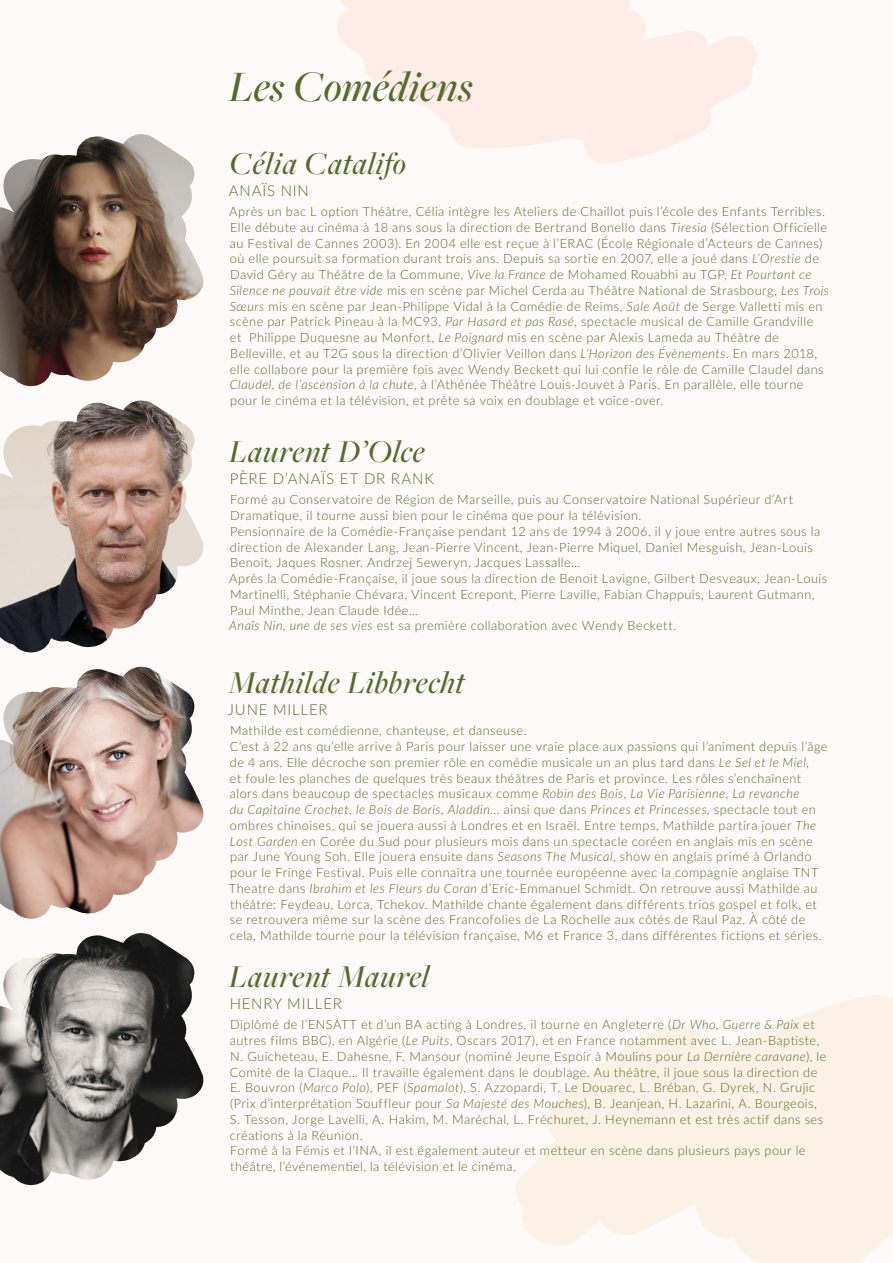
<style>
.page{position:relative;width:893px;height:1263px;background:#fffafa}
.page>*{position:absolute;margin:0;border:0;box-sizing:border-box;transform-origin:0 0}
.t1{font:italic 500 45px "Freight Big Pro";letter-spacing:.01em;color:#556b2f}
.t2{font:italic 500 33px "Freight Big Pro";letter-spacing:.02em;color:#556b2f}
.t3{font:300 15px "Lato";letter-spacing:.055em;color:#556b2f}
.t4{font:300 12.75px/15.8px "Lato";letter-spacing:.035em;color:#556b2f}
.s1{font-style:italic}
</style>
<div class="page">
<svg style="left:516px;top:995px;width:377px;height:268px;fill:#fbf1e4"></svg>
<svg style="left:337px;top:0;width:420px;height:164px;fill:#feece8"></svg>
<img style="left:0;top:134px;width:203px;height:252px">
<img style="left:0;top:400px;width:204px;height:253px">
<img style="left:0;top:933px;width:204px;height:252px">
<img style="left:0;top:667px;width:204px;height:252px">
<h1 class="t1" style="left:228px;top:58px;width:245px">Les Comédiens</h1>
<h2 class="t2" style="left:230px;top:142px;width:178px">Célia Catalifo</h2>
<p class="t3" style="left:229px;top:180px;width:81px">ANAÏS NIN</p>
<p class="t4" style="left:229px;top:203px;width:601px">Après un bac L option Théâtre, Célia intègre les Ateliers de Chaillot puis l’école des Enfants Terribles.<br>Elle débute au cinéma à 18 ans sous la direction de Bertrand Bonello dans <span class="s1">Tiresia</span> (Sélection Officielle au Festival de Cannes 2003). En 2004 elle est reçue à l’ERAC (École Régionale d’Acteurs de Cannes) où elle poursuit sa formation durant trois ans. Depuis sa sortie en 2007, elle a joué dans <span class="s1">L’Orestie</span> de David Géry au Théâtre de la Commune, <span class="s1">Vive la France</span> de Mohamed Rouabhi au TGP, <span class="s1">Et Pourtant ce Silence ne pouvait être vide</span> mis en scène par Michel Cerda au Théâtre National de Strasbourg, <span class="s1">Les Trois Sœurs</span> mis en scène par Jean-Philippe Vidal à la Comédie de Reims, <span class="s1">Sale Août</span> de Serge Valletti mis en scène par Patrick Pineau à la MC93, <span class="s1">Par Hasard et pas Rasé</span>, spectacle musical de Camille Grandville<br>et Philippe Duquesne au Monfort, <span class="s1">Le Poignard</span> mis en scène par Alexis Lameda au Théâtre de Belleville, et au T2G sous la direction d’Olivier Veillon dans <span class="s1">L’Horizon des Évènements</span>. En mars 2018, elle collabore pour la première fois avec Wendy Beckett qui lui confie le rôle de Camille Claudel dans <span class="s1">Claudel, de l’ascension à la chute</span>, à l’Athénée Théâtre Louis-Jouvet à Paris. En parallèle, elle tourne pour le cinéma et la télévision, et prête sa voix en doublage et voice-over.</p>
<h2 class="t2" style="left:229px;top:430px;width:197px">Laurent D’Olce</h2>
<p class="t3" style="left:230px;top:468px;width:206px">PÈRE D’ANAÏS ET DR RANK</p>
<p class="t4" style="left:229px;top:491px;width:599px">Formé au Conservatoire de Région de Marseille, puis au Conservatoire National Supérieur d’Art Dramatique, il tourne aussi bien pour le cinéma que pour la télévision.<br>Pensionnaire de la Comédie-Française pendant 12 ans de 1994 à 2006, il y joue entre autres sous la direction de Alexander Lang, Jean-Pierre Vincent, Jean-Pierre Miquel, Daniel Mesguish, Jean-Louis Benoit, Jaques Rosner. Andrzej Seweryn, Jacques Lassalle…<br>Après la Comédie-Française, il joue sous la direction de Benoit Lavigne, Gilbert Desveaux, Jean-Louis Martinelli, Stéphanie Chévara, Vincent Ecrepont, Pierre Laville, Fabian Chappuis, Laurent Gutmann, Paul Minthe, Jean Claude Idée…<br><span class="s1">Anaïs Nin, une de ses vies</span> est sa première collaboration avec Wendy Beckett.</p>
<h2 class="t2" style="left:229px;top:661px;width:238px">Mathilde Libbrecht</h2>
<p class="t3" style="left:228px;top:699px;width:101px">JUNE MILLER</p>
<p class="t4" style="left:229px;top:722px;width:600px">Mathilde est comédienne, chanteuse, et danseuse.<br>C’est à 22 ans qu’elle arrive à Paris pour laisser une vraie place aux passions qui l’animent depuis l’âge de 4 ans. Elle décroche son premier rôle en comédie musicale un an plus tard dans <span class="s1">Le Sel et le Miel</span>,<br>et foule les planches de quelques très beaux théâtres de Paris et province. Les rôles s’enchaînent alors dans beaucoup de spectacles musicaux comme <span class="s1">Robin des Bois</span>, <span class="s1">La Vie Parisienne</span>, <span class="s1">La revanche<br>du Capitaine Crochet</span>, <span class="s1">le Bois de Boris</span>, <span class="s1">Aladdin</span>... ainsi que dans <span class="s1">Princes et Princesses</span>, spectacle tout en ombres chinoises, qui se jouera aussi à Londres et en Israël. Entre temps, Mathilde partira jouer <span class="s1">The Lost Garden</span> en Corée du Sud pour plusieurs mois dans un spectacle coréen en anglais mis en scène par June Young Soh. Elle jouera ensuite dans <span class="s1">Seasons The Musical</span>, show en anglais primé à Orlando pour le Fringe Festival. Puis elle connaîtra une tournée européenne avec la compagnie anglaise TNT Theatre dans <span class="s1">Ibrahim et les Fleurs du Coran</span> d’Eric-Emmanuel Schmidt. On retrouve aussi Mathilde au théâtre: Feydeau, Lorca, Tchekov. Mathilde chante également dans différents trios gospel et folk, et se retrouvera même sur la scène des Francofolies de La Rochelle aux côtés de Raul Paz. À côté de cela, Mathilde tourne pour la télévision française, M6 et France 3, dans différentes fictions et séries.</p>
<h2 class="t2" style="left:229px;top:955px;width:202px">Laurent Maurel</h2>
<p class="t3" style="left:230px;top:993px;width:113px">HENRY MILLER</p>
<p class="t4" style="left:230px;top:1016px;width:598px">Diplômé de l’ENSATT et d’un BA acting à Londres, il tourne en Angleterre (<span class="s1">Dr Who</span>, <span class="s1">Guerre &amp; Paix</span> et autres films BBC), en Algérie (<span class="s1">Le Puits</span>, Oscars 2017), et en France notamment avec L. Jean-Baptiste, N. Guicheteau, E. Dahesne, F. Mansour (nominé Jeune Espoir à Moulins pour <span class="s1">La Dernière caravane</span>), le Comité de la Claque… Il travaille également dans le doublage. Au théâtre, il joue sous la direction de E. Bouvron (<span class="s1">Marco Polo</span>), PEF (<span class="s1">Spamalot</span>), S. Azzopardi, T. Le Douarec, L. Bréban, G. Dyrek, N. Grujic (Prix d’interprétation Souffleur pour <span class="s1">Sa Majesté des Mouches</span>), B. Jeanjean, H. Lazarini, A. Bourgeois, S. Tesson, Jorge Lavelli, A. Hakim, M. Maréchal, L. Fréchuret, J. Heynemann et est très actif dans ses créations à la Réunion.<br>Formé à la Fémis et l’INA, il est également auteur et metteur en scène dans plusieurs pays pour le théâtre, l’événementiel, la télévision et le cinéma.</p>
</div>
